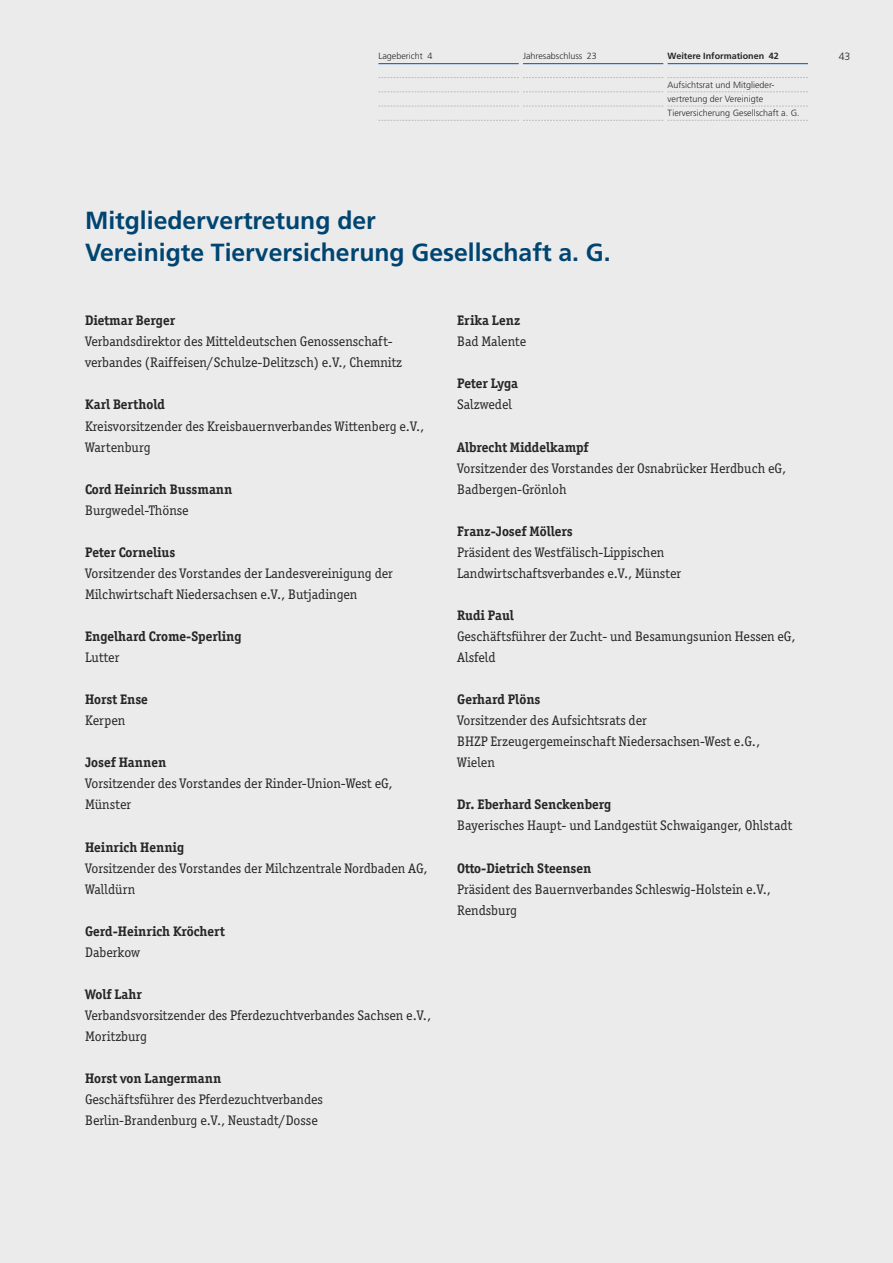
<style>
.page{position:relative;width:893px;height:1263px;background:#ecebec}
.page>*{position:absolute;margin:0;border:0;box-sizing:border-box;transform-origin:0 0}
.t1{font:700 24.75px/31.5px "Frutiger LT";color:#004571}
.t2{font:13.8px/21px "Officina Ser ITC";color:#272627}
.t3{font:700 13.8px "Officina Ser ITC";color:#272627}
.t4{font:300 10.5px "Frutiger LT";color:#272627}
.t5{font:300 9px/14.2px "Frutiger LT";color:#272627}
.t6{font:700 9px "Frutiger LT";color:#272627}
</style>
<div class="page">
<hr style="left:378px;top:63px;width:141px;height:1px;background:#1f71b9">
<hr style="left:523px;top:63px;width:140px;height:1px;background:#1f71b9">
<hr style="left:668px;top:63px;width:140px;height:1px;background:#1f71b9">
<svg style="left:378px;top:77px;width:430px;height:1px"></svg>
<svg style="left:379px;top:92px;width:429px;height:1px"></svg>
<svg style="left:378px;top:106px;width:430px;height:1px"></svg>
<svg style="left:378px;top:120px;width:430px;height:1px"></svg>
<p class="t5" style="left:378px;top:50px;width:55px">Lagebericht 4</p>
<p class="t5" style="left:523px;top:50px;width:75px">Jahresabschluss 23</p>
<p class="t6" style="left:668px;top:53px;width:113px">Weitere Informationen 42</p>
<p class="t5" style="left:668px;top:78px;width:134px">Aufsichtsrat und Mitglieder&shy;vertretung der Vereinigte<br>Tierversicherung Gesellschaft a. G.</p>
<h1 class="t1" style="left:85px;top:207px;width:527px">Mitgliedervertretung der<br>Vereinigte Tierversicherung Gesellschaft a. G.</h1>
<p class="t3" style="left:85px;top:312px;width:92px">Dietmar Berger</p>
<p class="t2" style="left:85px;top:331px;width:319px">Verbandsdirektor des Mitteldeutschen Genossenschaft&shy;verbandes (Raiffeisen/Schulze-Delitzsch) e.V., Chemnitz</p>
<p class="t3" style="left:85px;top:397px;width:81px">Karl Berthold</p>
<p class="t2" style="left:85px;top:415px;width:341px">Kreisvorsitzender des Kreisbauernverbandes Wittenberg e.V.,<br>Wartenburg</p>
<p class="t3" style="left:85px;top:481px;width:149px">Cord Heinrich Bussmann</p>
<p class="t2" style="left:85px;top:499px;width:105px">Burgwedel-Thönse</p>
<p class="t3" style="left:85px;top:544px;width:92px">Peter Cornelius</p>
<p class="t2" style="left:85px;top:563px;width:309px">Vorsitzender des Vorstandes der Landesvereinigung der<br>Milchwirtschaft Niedersachsen e.V., Butjadingen</p>
<p class="t3" style="left:85px;top:628px;width:158px">Engelhard Crome-Sperling</p>
<p class="t2" style="left:85px;top:647px;width:36px">Lutter</p>
<p class="t3" style="left:85px;top:691px;width:64px">Horst Ense</p>
<p class="t2" style="left:85px;top:710px;width:42px">Kerpen</p>
<p class="t3" style="left:85px;top:754px;width:83px">Josef Hannen</p>
<p class="t2" style="left:85px;top:773px;width:309px">Vorsitzender des Vorstandes der Rinder-Union-West eG,<br>Münster</p>
<p class="t3" style="left:85px;top:839px;width:101px">Heinrich Hennig</p>
<p class="t2" style="left:85px;top:857px;width:344px">Vorsitzender des Vorstandes der Milchzentrale Nordbaden AG,<br>Walldürn</p>
<p class="t3" style="left:85px;top:923px;width:141px">Gerd-Heinrich Kröchert</p>
<p class="t2" style="left:85px;top:941px;width:57px">Daberkow</p>
<p class="t3" style="left:85px;top:986px;width:58px">Wolf Lahr</p>
<p class="t2" style="left:85px;top:1005px;width:348px">Verbandsvorsitzender des Pferdezuchtverbandes Sachsen e.V.,<br>Moritzburg</p>
<p class="t3" style="left:85px;top:1070px;width:138px">Horst von Langermann</p>
<p class="t2" style="left:85px;top:1089px;width:239px">Geschäftsführer des Pferdezuchtverbandes<br>Berlin-Brandenburg e.V., Neustadt/Dosse</p>
<p class="t3" style="left:457px;top:312px;width:65px">Erika Lenz</p>
<p class="t2" style="left:457px;top:331px;width:71px">Bad Malente</p>
<p class="t3" style="left:457px;top:376px;width:63px">Peter Lyga</p>
<p class="t2" style="left:457px;top:394px;width:56px">Salzwedel</p>
<p class="t3" style="left:457px;top:439px;width:133px">Albrecht Middelkampf</p>
<p class="t2" style="left:457px;top:457px;width:330px">Vorsitzender des Vorstandes der Osnabrücker Herdbuch eG,<br>Badbergen-Grönloh</p>
<p class="t3" style="left:457px;top:523px;width:117px">Franz-Josef Möllers</p>
<p class="t2" style="left:457px;top:541px;width:226px">Präsident des Westfälisch-Lippischen<br>Landwirtschaftsverbandes e.V., Münster</p>
<p class="t3" style="left:457px;top:607px;width:58px">Rudi Paul</p>
<p class="t2" style="left:457px;top:626px;width:340px">Geschäftsführer der Zucht- und Besamungsunion Hessen eG,<br>Alsfeld</p>
<p class="t3" style="left:457px;top:691px;width:85px">Gerhard Plöns</p>
<p class="t2" style="left:457px;top:710px;width:304px">Vorsitzender des Aufsichtsrats der<br>BHZP Erzeugergemeinschaft Niedersachsen-West e.G.,<br>Wielen</p>
<p class="t3" style="left:457px;top:796px;width:156px">Dr. Eberhard Senckenberg</p>
<p class="t2" style="left:457px;top:815px;width:337px">Bayerisches Haupt- und Landgestüt Schwaiganger, Ohlstadt</p>
<p class="t3" style="left:457px;top:860px;width:136px">Otto-Dietrich Steensen</p>
<p class="t2" style="left:457px;top:878px;width:315px">Präsident des Bauernverbandes Schleswig-Holstein e.V.,<br>Rendsburg</p>
<p class="t4" style="left:839px;top:53px;width:13px">43</p>
</div>
